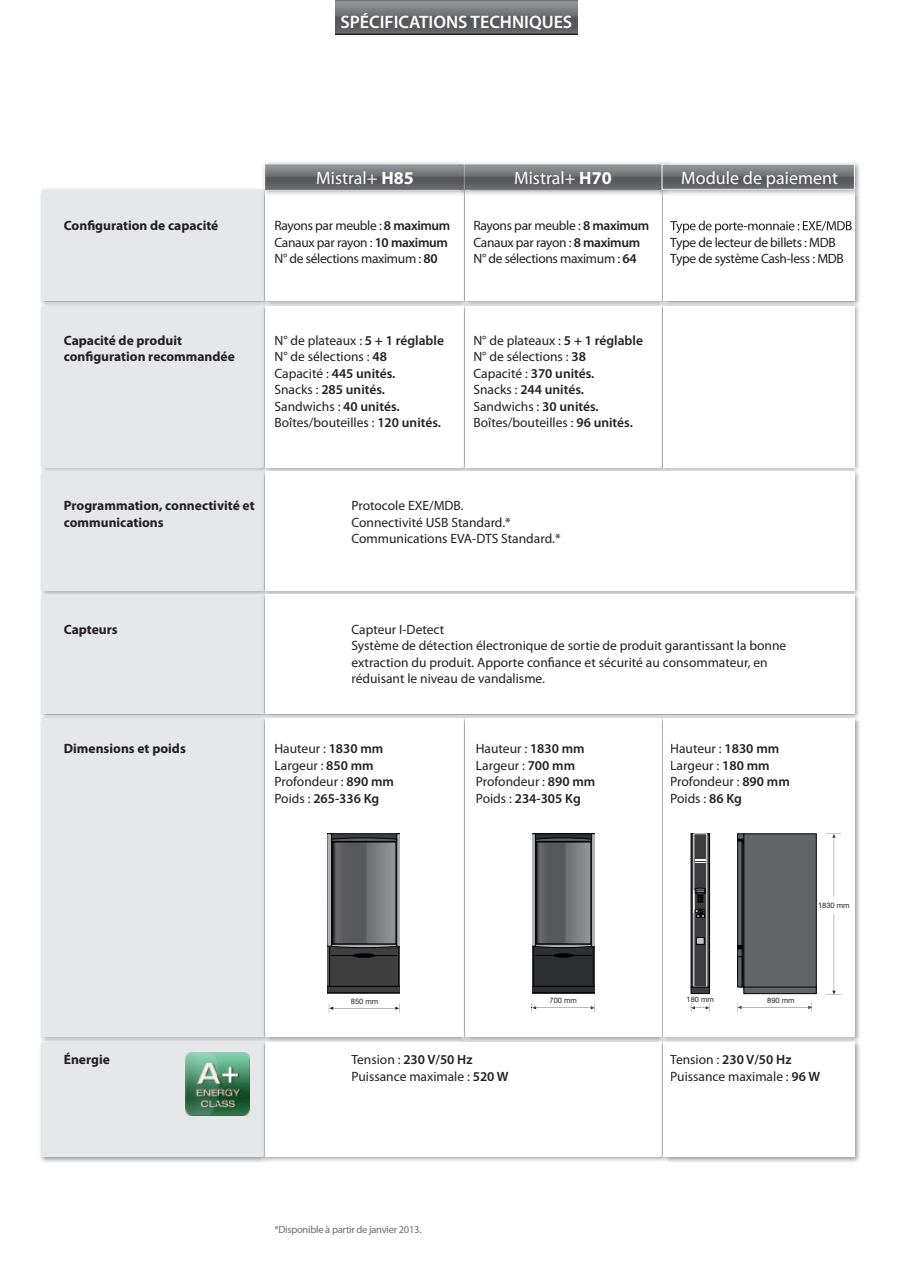
<style>
.page{position:relative;width:898px;height:1263px;background:#fff}
.page>*{position:absolute;margin:0;border:0;box-sizing:border-box;transform-origin:0 0}
.t1{font:18px "Myriad Pro";color:#fff}
.t2{font:600 18px "Myriad Pro";color:#fff}
.t3{font:13.5px/16.5px "Myriad Pro";color:#231f20}
.t4{font:13.5px/16.5px "Myriad Pro";letter-spacing:-.025em;color:#231f20}
.t5{font:700 13.5px/16.5px "Myriad Pro";color:#231f20}
.t6{font:10.5px "Myriad Pro";letter-spacing:-.025em;color:#6c6d70}
.t7{font:7.5px "Helvetica Neue";color:#231f20}
.s1{font-weight:700}
.s2{font-weight:600}
</style>
<div class="page">
<img style="left:40px;top:188px;width:221px;height:280px">
<div style="left:43px;top:190px;width:221px;height:111px;background:#e6e7e9"></div>
<img style="left:261px;top:196px;width:9px;height:107px">
<img style="left:261px;top:196px;width:3px;height:105px">
<div style="left:265px;top:190px;width:198px;height:111px;background:#fff"></div>
<img style="left:461px;top:196px;width:9px;height:107px">
<img style="left:461px;top:196px;width:2px;height:105px">
<div style="left:465px;top:190px;width:196px;height:111px;background:#fff"></div>
<svg style="left:335px;top:0;width:242px;height:34px;background:#6c6d6f"></svg>
<img style="left:668px;top:196px;width:192px;height:107px">
<img style="left:659px;top:301px;width:9px;height:2px">
<div style="left:662px;top:190px;width:192px;height:111px;background:#fff"></div>
<img style="left:40px;top:303px;width:221px;height:4px">
<div style="left:42px;top:306px;width:222px;height:161px;background:#e6e7e9"></div>
<img style="left:261px;top:307px;width:4px;height:161px">
<svg style="left:261px;top:303px;width:9px;height:4px"></svg>
<img style="left:261px;top:306px;width:3px;height:161px">
<div style="left:265px;top:306px;width:198px;height:161px;background:#fff"></div>
<svg style="left:461px;top:303px;width:9px;height:5px"></svg>
<div style="left:464px;top:306px;width:197px;height:161px;background:#fff"></div>
<img style="left:668px;top:303px;width:191px;height:165px">
<img style="left:659px;top:309px;width:4px;height:159px">
<svg style="left:659px;top:303px;width:9px;height:3px"></svg>
<img style="left:659px;top:309px;width:2px;height:158px">
<div style="left:662px;top:306px;width:192px;height:161px;background:#fff"></div>
<img style="left:40px;top:468px;width:221px;height:570px">
<div style="left:42px;top:472px;width:222px;height:119px;background:#e6e7e9"></div>
<img style="left:40px;top:592px;width:221px;height:5px">
<div style="left:42px;top:595px;width:222px;height:119px;background:#e6e7e9"></div>
<img style="left:40px;top:715px;width:221px;height:5px">
<div style="left:42px;top:718px;width:222px;height:319px;background:#e6e7e9"></div>
<img style="left:40px;top:1043px;width:221px;height:119px">
<div style="left:42px;top:1041px;width:222px;height:115px;background:#e6e7e9"></div>
<svg style="left:461px;top:468px;width:9px;height:3px"></svg>
<img style="left:668px;top:468px;width:190px;height:6px">
<svg style="left:659px;top:468px;width:9px;height:3px"></svg>
<svg style="left:261px;top:468px;width:9px;height:6px"></svg>
<div style="left:265px;top:472px;width:589px;height:119px;background:#fff"></div>
<img style="left:261px;top:598px;width:9px;height:117px">
<img style="left:261px;top:598px;width:3px;height:116px">
<svg style="left:261px;top:592px;width:9px;height:6px"></svg>
<div style="left:265px;top:595px;width:589px;height:119px;background:#fff"></div>
<img style="left:261px;top:721px;width:9px;height:317px">
<img style="left:261px;top:721px;width:3px;height:316px">
<svg style="left:261px;top:715px;width:9px;height:6px"></svg>
<div style="left:265px;top:718px;width:198px;height:319px;background:#fff"></div>
<svg style="left:461px;top:715px;width:9px;height:4px"></svg>
<div style="left:464px;top:718px;width:197px;height:319px;background:#fff"></div>
<img style="left:261px;top:1044px;width:9px;height:118px">
<img style="left:261px;top:1044px;width:3px;height:112px">
<svg style="left:261px;top:1038px;width:9px;height:6px"></svg>
<svg style="left:461px;top:1038px;width:9px;height:3px"></svg>
<div style="left:265px;top:1041px;width:396px;height:115px;background:#fff"></div>
<img style="left:668px;top:720px;width:192px;height:318px">
<img style="left:659px;top:722px;width:9px;height:316px">
<svg style="left:659px;top:715px;width:9px;height:5px"></svg>
<img style="left:659px;top:718px;width:2px;height:319px">
<div style="left:662px;top:718px;width:192px;height:319px;background:#fff"></div>
<img style="left:667px;top:1038px;width:193px;height:124px">
<img style="left:659px;top:1046px;width:8px;height:115px">
<img style="left:659px;top:1046px;width:2px;height:110px">
<svg style="left:659px;top:1038px;width:9px;height:3px"></svg>
<div style="left:662px;top:1041px;width:192px;height:115px;background:#fff"></div>
<img style="left:671px;top:162px;width:189px;height:25px">
<img style="left:671px;top:187px;width:189px;height:9px">
<img style="left:671px;top:190px;width:183px;height:6px">
<svg style="left:261px;top:162px;width:410px;height:34px;background:#8f9092"></svg>
<img style="left:658px;top:164px;width:3px;height:25px">
<svg style="left:663px;top:166px;width:189px;height:21px;background:#6d6e71"></svg>
<div style="left:661px;top:164px;width:193px;height:25px;border:1px solid #fff"></div>
<svg style="left:832px;top:834px;width:4px;height:62px"></svg>
<svg style="left:826px;top:913px;width:15px;height:82px"></svg>
<svg style="left:329px;top:1004px;width:71px;height:9px"></svg>
<svg style="left:531px;top:1003px;width:64px;height:9px"></svg>
<svg style="left:737px;top:1003px;width:75px;height:9px"></svg>
<svg style="left:691px;top:1003px;width:19px;height:9px"></svg>
<div style="left:329px;top:834px;width:69px;height:155px;background:#3e3e3f;border:1px solid #000"></div>
<div style="left:352px;top:953px;width:24px;height:5px;background:#000;border-radius:50%"></div>
<hr style="left:331px;top:955px;width:66px;height:1px;background:#000">
<svg style="left:328px;top:986px;width:72px;height:7px"></svg>
<svg style="left:328px;top:834px;width:72px;height:114px;background:#66676a"></svg>
<div style="left:533px;top:834px;width:60px;height:155px;background:#2e3133"></div>
<div style="left:553px;top:953px;width:20px;height:5px;background:#000;border-radius:50%"></div>
<hr style="left:535px;top:955px;width:56px;height:1px;background:#000">
<svg style="left:532px;top:986px;width:62px;height:7px"></svg>
<svg style="left:532px;top:834px;width:62px;height:114px;background:#656669"></svg>
<svg style="left:692px;top:836px;width:15px;height:149px"></svg>
<div style="left:690px;top:834px;width:19px;height:153px;border:1px solid #000"></div>
<svg style="left:693px;top:834px;width:13px;height:153px;background:#4f4f51"></svg>
<div style="left:690px;top:987px;width:19px;height:6px;background:#3d3d3f"></div>
<div style="left:690px;top:987px;width:19px;height:7px;border:1px solid #000"></div>
<div style="left:740px;top:841px;width:8px;height:146px;background:#161718;border:1px solid #000"></div>
<svg style="left:737px;top:834px;width:6px;height:8px"></svg>
<svg style="left:737px;top:841px;width:4px;height:116px"></svg>
<div style="left:743px;top:834px;width:73px;height:155px;background:#626568;border:1px solid #000"></div>
<div style="left:743px;top:987px;width:73px;height:7px;background:#626568;border:1px solid #000"></div>
<svg style="left:737px;top:957px;width:4px;height:30px"></svg>
<svg style="left:737px;top:945px;width:4px;height:4px"></svg>
<img style="left:186px;top:1052px;width:63px;height:64px">
<svg style="left:670px;top:221px;width:181px;height:12px"></svg>
<h1 class="t2" style="left:340px;top:11px;width:233px">SPÉCIFICATIONS TECHNIQUES</h1>
<p class="t5" style="left:64px;top:217px;width:156px">Con-guration de capacité</p>
<h1 class="t1" style="left:316px;top:167px;width:99px">Mistral+ <span class="s1">H85</span></h1>
<h1 class="t1" style="left:514px;top:167px;width:99px">Mistral+ <span class="s1">H70</span></h1>
<h1 class="t1" style="left:681px;top:167px;width:158px">Module de paiement</h1>
<p class="t4" style="left:274px;top:217px;width:177px">Rayons par meuble : <span class="s2">8 maximum<br></span>Canaux par rayon : <span class="s2">10 maximum<br></span>N° de sélections maximum : <span class="s2">80</span></p>
<p class="t4" style="left:473px;top:217px;width:177px">Rayons par meuble : <span class="s2">8 maximum<br></span>Canaux par rayon : <span class="s2">8 maximum<br></span>N° de sélections maximum : <span class="s2">64</span></p>
<p class="t4" style="left:670px;top:234px;width:175px">Type de lecteur de billets : MDB<br>Type de système Cash-less : MDB</p>
<p class="t5" style="left:64px;top:331px;width:172px">Capacité de produit con-guration recommandée</p>
<p class="t3" style="left:473px;top:332px;width:171px">N° de plateaux : <span class="s2">5 + 1 réglable<br></span>N° de sélections : <span class="s2">38<br></span>Capacité : <span class="s2">370 unités.<br></span>Snacks : <span class="s2">244 unités.<br></span>Sandwichs : <span class="s2">30 unités.<br></span>Boîtes/bouteilles : <span class="s2">96 unités.</span></p>
<p class="t3" style="left:274px;top:332px;width:171px">N° de plateaux : <span class="s2">5 + 1 réglable<br></span>N° de sélections : <span class="s2">48<br></span>Capacité : <span class="s2">445 unités.<br></span>Snacks : <span class="s2">285 unités.<br></span>Sandwichs : <span class="s2">40 unités.<br></span>Boîtes/bouteilles : <span class="s2">120 unités.</span></p>
<p class="t5" style="left:64px;top:497px;width:192px">Programmation, connectivité et communications</p>
<p class="t3" style="left:351px;top:497px;width:210px">Protocole EXE/MDB.<br>Connectivité USB Standard.*<br>Communications EVA-DTS Standard.*</p>
<p class="t5" style="left:64px;top:620px;width:55px">Capteurs</p>
<p class="t5" style="left:64px;top:740px;width:123px">Dimensions et poids</p>
<p class="t3" style="left:351px;top:621px;width:436px">Capteur I-Detect<br>Système de détection électronique de sortie de produit garantissant la bonne extraction du produit. Apporte con-ance et sécurité au consommateur, en réduisant le niveau de vandalisme.</p>
<p class="t3" style="left:274px;top:740px;width:121px">Hauteur : <span class="s2">1830 mm<br></span>Largeur : <span class="s2">850 mm<br></span>Profondeur : <span class="s2">890 mm<br></span>Poids : <span class="s2">265-336 Kg</span></p>
<p class="t3" style="left:475px;top:740px;width:121px">Hauteur : <span class="s2">1830 mm<br></span>Largeur : <span class="s2">700 mm<br></span>Profondeur : <span class="s2">890 mm<br></span>Poids : <span class="s2">234-305 Kg</span></p>
<p class="t3" style="left:670px;top:740px;width:121px">Hauteur : <span class="s2">1830 mm<br></span>Largeur : <span class="s2">180 mm<br></span>Profondeur : <span class="s2">890 mm<br></span>Poids : <span class="s2">86 Kg</span></p>
<p class="t5" style="left:64px;top:1051px;width:47px">Énergie</p>
<p class="t7" style="left:817px;top:901px;width:33px">1830 mm</p>
<p class="t7" style="left:686px;top:995px;width:29px">180 mm</p>
<p class="t7" style="left:351px;top:996px;width:29px">850 mm</p>
<p class="t7" style="left:549px;top:996px;width:29px">700 mm</p>
<p class="t7" style="left:766px;top:996px;width:29px">890 mm</p>
<p class="t3" style="left:351px;top:1051px;width:159px">Tension : <span class="s2">230 V/50 Hz<br></span>Puissance maximale : <span class="s2">520 W</span></p>
<p class="t3" style="left:670px;top:1051px;width:151px">Tension : <span class="s2">230 V/50 Hz<br></span>Puissance maximale : <span class="s2">96 W</span></p>
<p class="t6" style="left:274px;top:1222px;width:148px">*Disponible à partir de janvier 2013.</p>
</div>
